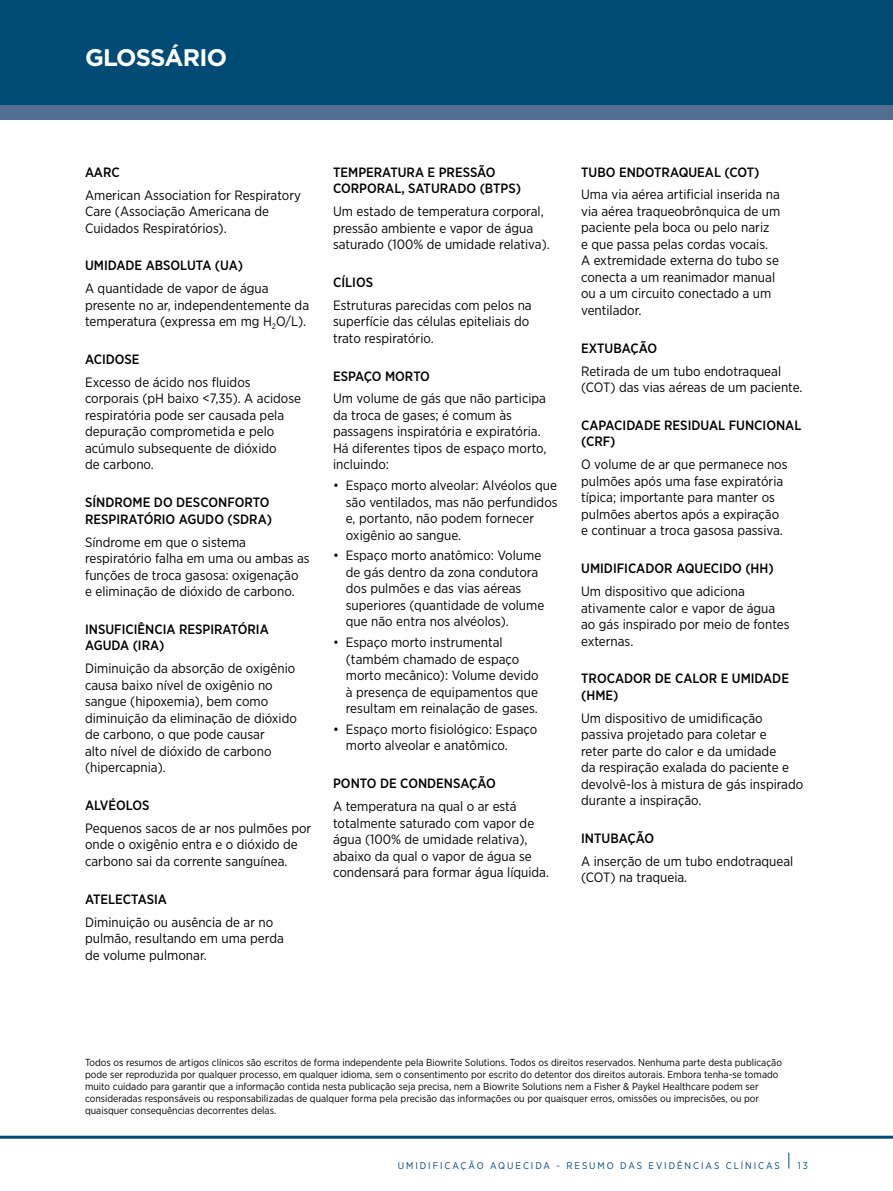
<style>
.page{position:relative;width:893px;height:1191px;background:#fff}
.page>*{position:absolute;margin:0;border:0;box-sizing:border-box;transform-origin:0 0}
.t1{font:700 24px "Gotham";letter-spacing:-.035em;color:#fff}
.t2{font:13.5px/16.5px "Gotham Narrow";color:#000}
.t3{font:500 13.5px/16.5px "Gotham Narrow";color:#000}
.t4{font:10.2px/12px "Gotham Narrow";color:#000}
.t5{font:9.75px "Gotham Narrow";letter-spacing:.2em;color:#004b75}
</style>
<div class="page">
<svg style="left:789px;top:1152px;width:1px;height:16px"></svg>
<hr style="left:0;top:1135px;width:893px;height:3px;background:#004b75">
<div style="left:0;top:104px;width:893px;height:15px;background:#536e92"></div>
<div style="left:0;top:0;width:893px;height:104px;background:#004b75"></div>
<h1 class="t1" style="left:85px;top:42px;width:144px">GLOSSÁRIO</h1>
<p class="t3" style="left:85px;top:163px;width:36px">AARC</p>
<p class="t2" style="left:85px;top:186px;width:217px">American Association for Respiratory<br>Care (Associação Americana de<br>Cuidados Respiratórios).</p>
<p class="t3" style="left:85px;top:257px;width:160px">UMIDADE ABSOLUTA (UA)</p>
<p class="t2" style="left:85px;top:280px;width:226px">A quantidade de vapor de água presente no ar, independentemente da temperatura (expressa em mg H<sub>2</sub>O/L).</p>
<p class="t3" style="left:85px;top:351px;width:56px">ACIDOSE</p>
<p class="t2" style="left:85px;top:374px;width:218px">Excesso de ácido nos fluidos corporais (pH baixo &lt;7,35). A acidose respiratória pode ser causada pela depuração comprometida e pelo acúmulo subsequente de dióxido<br>de carbono.</p>
<p class="t3" style="left:85px;top:494px;width:188px">SÍNDROME DO DESCONFORTO<br>RESPIRATÓRIO AGUDO (SDRA)</p>
<p class="t2" style="left:85px;top:533px;width:226px">Síndrome em que o sistema respiratório falha em uma ou ambas as funções de troca gasosa: oxigenação<br>e eliminação de dióxido de carbono.</p>
<p class="t3" style="left:85px;top:620px;width:185px">INSUFICIÊNCIA RESPIRATÓRIA<br>AGUDA (IRA)</p>
<p class="t2" style="left:85px;top:660px;width:213px">Diminuição da absorção de oxigênio causa baixo nível de oxigênio no sangue (hipoxemia), bem como diminuição da eliminação de dióxido de carbono, o que pode causar<br>alto nível de dióxido de carbono (hipercapnia).</p>
<p class="t3" style="left:85px;top:797px;width:66px">ALVÉOLOS</p>
<p class="t2" style="left:85px;top:819px;width:228px">Pequenos sacos de ar nos pulmões por onde o oxigênio entra e o dióxido de carbono sai da corrente sanguínea.</p>
<p class="t3" style="left:85px;top:890px;width:83px">ATELECTASIA</p>
<p class="t2" style="left:85px;top:913px;width:200px">Diminuição ou ausência de ar no pulmão, resultando em uma perda de volume pulmonar.</p>
<p class="t3" style="left:333px;top:163px;width:190px">TEMPERATURA E PRESSÃO<br>CORPORAL, SATURADO (BTPS)</p>
<p class="t2" style="left:333px;top:203px;width:218px">Um estado de temperatura corporal, pressão ambiente e vapor de água saturado (100% de umidade relativa).</p>
<p class="t3" style="left:333px;top:274px;width:41px">CÍLIOS</p>
<p class="t2" style="left:333px;top:296px;width:200px">Estruturas parecidas com pelos na superfície das células epiteliais do trato respiratório.</p>
<p class="t3" style="left:333px;top:367px;width:98px">ESPAÇO MORTO</p>
<p class="t2" style="left:333px;top:390px;width:215px">Um volume de gás que não participa da troca de gases; é comum às passagens inspiratória e expiratória.<br>Há diferentes tipos de espaço morto, incluindo:</p>
<p class="t2" style="left:346px;top:477px;width:213px;text-indent:-13px">• Espaço morto alveolar: Alvéolos que são ventilados, mas não perfundidos e, portanto, não podem fornecer oxigênio ao sangue.</p>
<p class="t2" style="left:346px;top:547px;width:200px;text-indent:-13px">• Espaço morto anatômico: Volume de gás dentro da zona condutora dos pulmões e das vias aéreas superiores (quantidade de volume que não entra nos alvéolos).</p>
<p class="t2" style="left:346px;top:634px;width:194px;text-indent:-13px">• Espaço morto instrumental (também chamado de espaço morto mecânico): Volume devido à presença de equipamentos que resultam em reinalação de gases.</p>
<p class="t2" style="left:346px;top:720px;width:193px;text-indent:-13px">• Espaço morto fisiológico: Espaço morto alveolar e anatômico.</p>
<p class="t3" style="left:333px;top:775px;width:164px">PONTO DE CONDENSAÇÃO</p>
<p class="t2" style="left:333px;top:798px;width:217px">A temperatura na qual o ar está totalmente saturado com vapor de água (100% de umidade relativa), abaixo da qual o vapor de água se condensará para formar água líquida.</p>
<p class="t3" style="left:581px;top:163px;width:180px">TUBO ENDOTRAQUEAL (COT)</p>
<p class="t2" style="left:581px;top:186px;width:201px">Uma via aérea artificial inserida na via aérea traqueobrônquica de um paciente pela boca ou pelo nariz<br>e que passa pelas cordas vocais.<br>A extremidade externa do tubo se conecta a um reanimador manual ou a um circuito conectado a um ventilador.</p>
<p class="t3" style="left:581px;top:339px;width:78px">EXTUBAÇÃO</p>
<p class="t2" style="left:581px;top:362px;width:223px">Retirada de um tubo endotraqueal (COT) das vias aéreas de um paciente.</p>
<p class="t3" style="left:581px;top:417px;width:222px">CAPACIDADE RESIDUAL FUNCIONAL (CRF)</p>
<p class="t2" style="left:581px;top:456px;width:208px">O volume de ar que permanece nos pulmões após uma fase expiratória típica; importante para manter os pulmões abertos após a expiração e continuar a troca gasosa passiva.</p>
<p class="t3" style="left:581px;top:560px;width:194px">UMIDIFICADOR AQUECIDO (HH)</p>
<p class="t2" style="left:581px;top:583px;width:210px">Um dispositivo que adiciona ativamente calor e vapor de água ao gás inspirado por meio de fontes externas.</p>
<p class="t3" style="left:581px;top:670px;width:209px">TROCADOR DE CALOR E UMIDADE (HME)</p>
<p class="t2" style="left:581px;top:709px;width:224px">Um dispositivo de umidificação passiva projetado para coletar e<br>reter parte do calor e da umidade<br>da respiração exalada do paciente e devolvê-los à mistura de gás inspirado durante a inspiração.</p>
<p class="t3" style="left:581px;top:829px;width:74px">INTUBAÇÃO</p>
<p class="t2" style="left:581px;top:852px;width:214px">A inserção de um tubo endotraqueal (COT) na traqueia.</p>
<p class="t4" style="left:85px;top:1056px;width:698px">Todos os resumos de artigos clínicos são escritos de forma independente pela Biowrite Solutions. Todos os direitos reservados. Nenhuma parte desta publicação pode ser reproduzida por qualquer processo, em qualquer idioma, sem o consentimento por escrito do detentor dos direitos autorais. Embora tenha-se tomado muito cuidado para garantir que a informação contida nesta publicação seja precisa, nem a Biowrite Solutions nem a Fisher &amp; Paykel Healthcare podem ser consideradas responsáveis ou responsabilizadas de qualquer forma pela precisão das informações ou por quaisquer erros, omissões ou imprecisões, ou por quaisquer consequências decorrentes delas.</p>
<p class="t5" style="left:398px;top:1159px;width:384px">UMIDIFICAÇÃO AQUECIDA - RESUMO DAS EVIDÊNCIAS CLÍNICAS</p>
<p class="t5" style="left:798px;top:1159px;width:12px">13</p>
</div>
